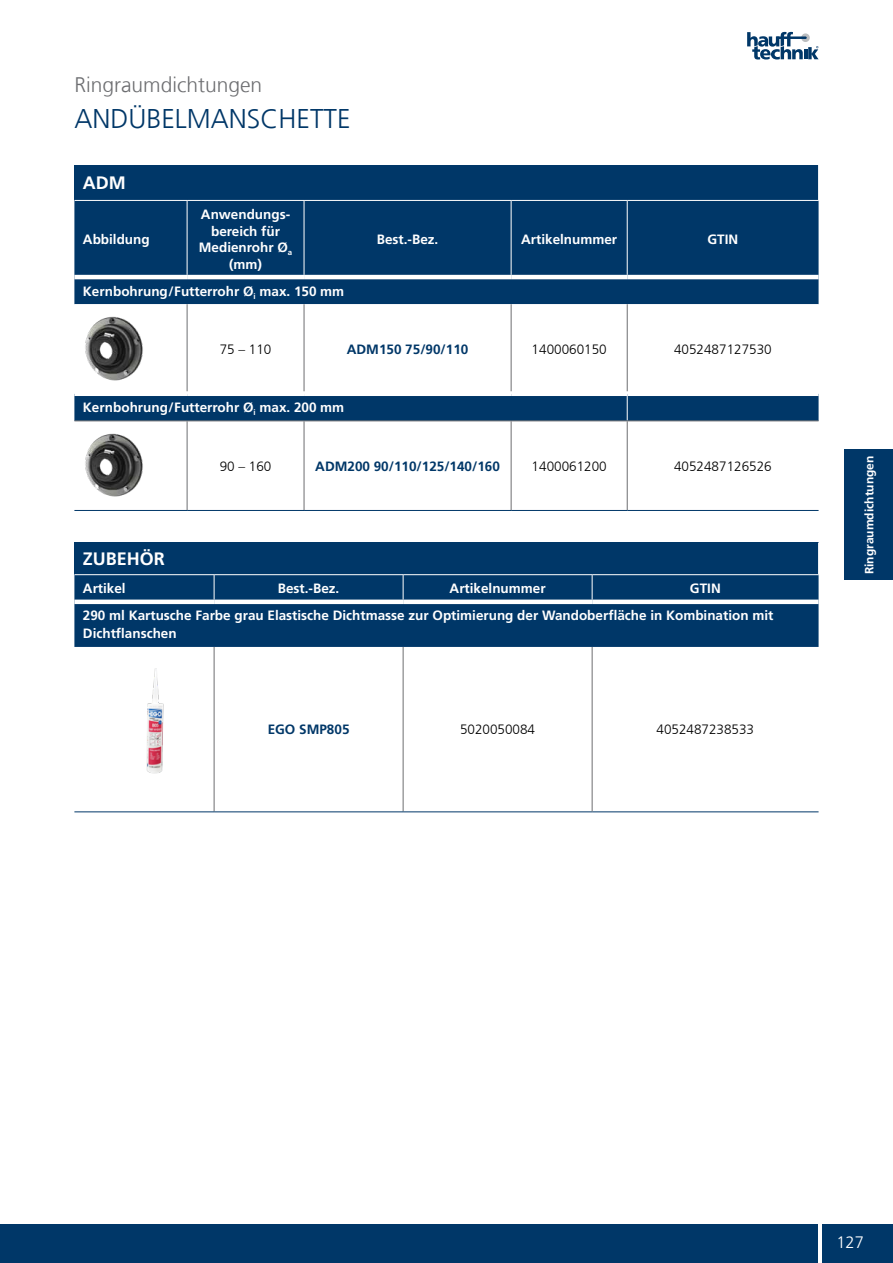
<style>
.page{position:relative;width:893px;height:1263px;background:#fff}
.page>*{position:absolute;margin:0;border:0;box-sizing:border-box;transform-origin:0 0}
.t1{font:300 27px "Frutigerfor Hauff";color:#003768}
.t2{font:300 21px "Frutigerfor Hauff";color:#6d6e71}
.t3{font:700 18px "Frutigerfor Hauff";color:#fff}
.t4{font:300 16.5px "Frutigerfor Hauff";color:#fff}
.t5{font:700 13.5px/16.5px "Frutigerfor Hauff";color:#fff;text-align:center}
.t6{font:300 13.5px "Frutigerfor Hauff";color:#000}
.t7{font:700 13.5px "Frutigerfor Hauff";color:#003768}
.t8{font:700 12px "Frutigerfor Hauff";color:#fff}
</style>
<div class="page">
<div style="left:74px;top:165px;width:745px;height:35px;background:#003768"></div>
<div style="left:74px;top:201px;width:745px;height:219px;background:#003768"></div>
<svg style="left:74px;top:304px;width:745px;height:87px"></svg>
<hr style="left:187px;top:201px;width:1px;height:74px;background:#fff">
<hr style="left:304px;top:201px;width:1px;height:74px;background:#fff">
<hr style="left:511px;top:201px;width:1px;height:74px;background:#fff">
<hr style="left:627px;top:201px;width:1px;height:74px;background:#fff">
<svg style="left:627px;top:396px;width:1px;height:24px"></svg>
<hr style="left:818px;top:165px;width:1px;height:35px;background:#fff">
<hr style="left:187px;top:304px;width:1px;height:87px;background:#6d6e71">
<hr style="left:304px;top:304px;width:1px;height:87px;background:#6d6e71">
<hr style="left:511px;top:304px;width:1px;height:87px;background:#6d6e71">
<hr style="left:627px;top:304px;width:1px;height:87px;background:#6d6e71">
<hr style="left:74px;top:420px;width:113px;height:1px;background:#6d6e71">
<hr style="left:187px;top:420px;width:117px;height:1px;background:#6d6e71">
<hr style="left:187px;top:421px;width:1px;height:89px;background:#6d6e71">
<hr style="left:304px;top:420px;width:207px;height:1px;background:#6d6e71">
<hr style="left:304px;top:421px;width:1px;height:89px;background:#6d6e71">
<hr style="left:511px;top:420px;width:116px;height:1px;background:#6d6e71">
<hr style="left:511px;top:421px;width:1px;height:89px;background:#6d6e71">
<hr style="left:627px;top:420px;width:192px;height:1px;background:#6d6e71">
<hr style="left:627px;top:421px;width:1px;height:89px;background:#6d6e71">
<hr style="left:74px;top:275px;width:113px;height:4px;background:#fff">
<hr style="left:187px;top:275px;width:117px;height:4px;background:#fff">
<hr style="left:304px;top:275px;width:207px;height:4px;background:#fff">
<hr style="left:511px;top:275px;width:116px;height:4px;background:#fff">
<hr style="left:627px;top:275px;width:192px;height:4px;background:#fff">
<div style="left:74px;top:391px;width:113px;height:5px;background:#fff"></div>
<div style="left:187px;top:391px;width:117px;height:5px;background:#fff"></div>
<div style="left:304px;top:391px;width:207px;height:5px;background:#fff"></div>
<div style="left:511px;top:391px;width:116px;height:5px;background:#fff"></div>
<div style="left:627px;top:391px;width:192px;height:5px;background:#fff"></div>
<hr style="left:74px;top:510px;width:113px;height:1px;background:#003768">
<hr style="left:187px;top:510px;width:117px;height:1px;background:#003768">
<hr style="left:304px;top:510px;width:207px;height:1px;background:#003768">
<hr style="left:511px;top:510px;width:116px;height:1px;background:#003768">
<hr style="left:627px;top:510px;width:192px;height:1px;background:#003768">
<img style="left:83px;top:314px;width:63px;height:69px">
<img style="left:85px;top:433px;width:58px;height:64px">
<div style="left:74px;top:542px;width:745px;height:33px;background:#003768"></div>
<div style="left:74px;top:575px;width:745px;height:72px;background:#003768"></div>
<svg style="left:213px;top:647px;width:379px;height:164px"></svg>
<svg style="left:214px;top:575px;width:1px;height:25px"></svg>
<svg style="left:403px;top:575px;width:1px;height:25px"></svg>
<svg style="left:592px;top:575px;width:1px;height:25px"></svg>
<hr style="left:818px;top:542px;width:1px;height:32px;background:#fff">
<hr style="left:214px;top:647px;width:1px;height:164px;background:#6d6e71">
<hr style="left:403px;top:647px;width:1px;height:164px;background:#6d6e71">
<hr style="left:74px;top:574px;width:140px;height:1px;background:#fff">
<hr style="left:214px;top:574px;width:189px;height:1px;background:#fff">
<hr style="left:403px;top:574px;width:189px;height:1px;background:#fff">
<hr style="left:592px;top:574px;width:227px;height:1px;background:#fff">
<hr style="left:74px;top:811px;width:140px;height:1px;background:#003768">
<hr style="left:214px;top:811px;width:189px;height:1px;background:#003768">
<hr style="left:403px;top:811px;width:189px;height:1px;background:#003768">
<hr style="left:592px;top:811px;width:227px;height:1px;background:#003768">
<hr style="left:74px;top:600px;width:140px;height:4px;background:#fff">
<hr style="left:214px;top:600px;width:189px;height:4px;background:#fff">
<hr style="left:403px;top:600px;width:189px;height:4px;background:#fff">
<hr style="left:592px;top:600px;width:227px;height:4px;background:#fff">
<hr style="left:592px;top:647px;width:1px;height:164px;background:#6d6e71">
<img style="left:146px;top:668px;width:18px;height:106px">
<div style="left:0;top:1225px;width:893px;height:38px;background:#003768"></div>
<hr style="left:819px;top:1213px;width:3px;height:50px;background:#fff">
<svg style="left:747px;top:32px;width:72px;height:28px"></svg>
<div style="left:845px;top:450px;width:48px;height:130px;background:#003768"></div>
<h2 class="t2" style="left:74px;top:72px;width:189px">Ringraumdichtungen</h2>
<h1 class="t1" style="left:74px;top:102px;width:278px">ANDÜBELMANSCHETTE</h1>
<h3 class="t3" style="left:83px;top:172px;width:44px">ADM</h3>
<p class="t5" style="left:83px;top:231px;width:68px">Abbildung</p>
<p class="t5" style="left:199px;top:206px;width:95px">Anwendungs&shy;bereich für<br>Medienrohr Ø<sub>a </sub>(mm)</p>
<p class="t5" style="left:83px;top:283px;width:263px">Kernbohrung/Futterrohr Ø<sub>i</sub> max. 150 mm</p>
<p class="t5" style="left:377px;top:231px;width:63px">Best.-Bez.</p>
<p class="t5" style="left:521px;top:231px;width:98px">Artikelnummer</p>
<p class="t5" style="left:707px;top:231px;width:32px">GTIN</p>
<p class="t6" style="left:220px;top:341px;width:53px">75 – 110</p>
<p class="t7" style="left:347px;top:341px;width:123px">ADM150 75/90/110</p>
<p class="t6" style="left:532px;top:341px;width:77px">1400060150</p>
<p class="t6" style="left:674px;top:341px;width:99px">4052487127530</p>
<p class="t5" style="left:83px;top:399px;width:263px">Kernbohrung/Futterrohr Ø<sub>i</sub> max. 200 mm</p>
<p class="t6" style="left:220px;top:458px;width:53px">90 – 160</p>
<p class="t7" style="left:315px;top:458px;width:186px">ADM200 90/110/125/140/160</p>
<p class="t6" style="left:532px;top:458px;width:77px">1400061200</p>
<p class="t6" style="left:674px;top:458px;width:99px">4052487126526</p>
<h3 class="t3" style="left:83px;top:548px;width:84px">ZUBEHÖR</h3>
<p class="t5" style="left:83px;top:580px;width:44px">Artikel</p>
<p class="t5" style="left:278px;top:580px;width:63px">Best.-Bez.</p>
<p class="t5" style="left:450px;top:580px;width:98px">Artikelnummer</p>
<p class="t5" style="left:83px;top:575px;width:692px;line-height:27.2px;text-align:left;text-indent:607px">GTIN<br>290 ml Kartusche Farbe grau Elastische Dichtmasse zur Optimierung der Wandoberfläche in Kombination mit</p>
<p class="t5" style="left:83px;top:625px;width:95px">Dichtflanschen</p>
<p class="t7" style="left:268px;top:721px;width:83px">EGO SMP805</p>
<p class="t6" style="left:460px;top:721px;width:77px">5020050084</p>
<p class="t6" style="left:657px;top:721px;width:99px">4052487238533</p>
<p class="t8" style="left:862px;top:574px;width:120px;rotate:-90deg">Ringraumdichtungen</p>
<p class="t4" style="left:836px;top:1232px;width:29px">127</p>
</div>
